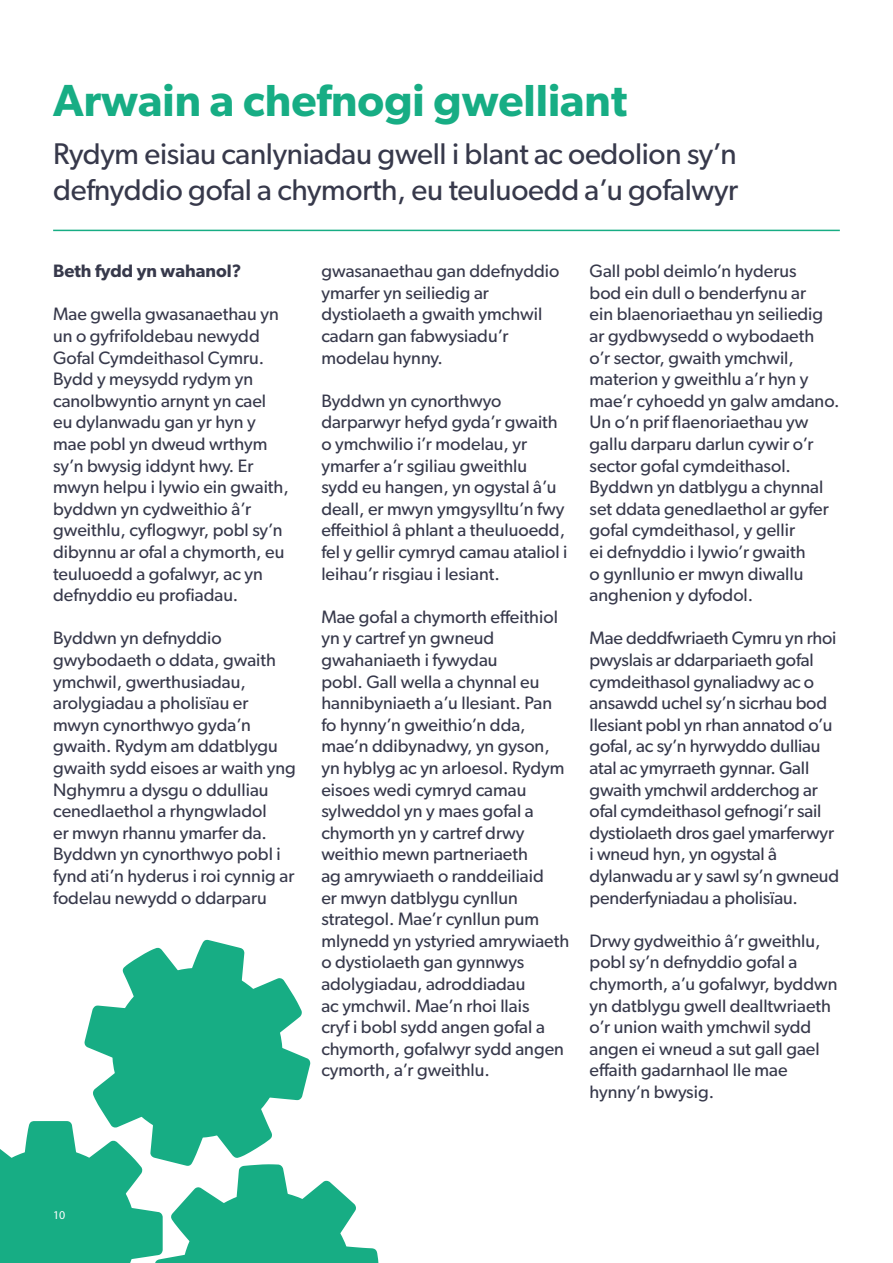
<style>
.page{position:relative;width:893px;height:1263px;background:#fff}
.page>*{position:absolute;margin:0;border:0;box-sizing:border-box;transform-origin:0 0}
.t1{font:600 45px "Gibson";color:#17ad84}
.t2{font:30px/36px "Gibson";letter-spacing:-.01em;color:#37394b}
.t3{font:18px/21.6px "Gibson";color:#37394b}
.t4{font:600 18px "Gibson";color:#37394b}
.t5{font:12px "Myriad Pro";color:#fff}
</style>
<div class="page">
<svg style="left:84px;top:939px;width:227px;height:182px;fill:#17ad84"></svg>
<svg style="left:0;top:1121px;width:379px;height:142px"></svg>
<hr style="left:53px;top:230px;width:787px;height:1px;background:#17ad84">
<h1 class="t1" style="left:53px;top:73px;width:575px">Arwain a chefnogi gwelliant</h1>
<h2 class="t2" style="left:53px;top:135px;width:686px">Rydym eisiau canlyniadau gwell i blant ac oedolion sy’n defnyddio gofal a chymorth, eu teuluoedd a’u gofalwyr</h2>
<p class="t4" style="left:53px;top:260px;width:190px">Beth fydd yn wahanol?</p>
<p class="t3" style="left:53px;top:303px;width:237px">Mae gwella gwasanaethau yn un o gyfrifoldebau newydd<br>Gofal Cymdeithasol Cymru.<br>Bydd y meysydd rydym yn canolbwyntio arnynt yn cael eu dylanwadu gan yr hyn y mae pobl yn dweud wrthym sy’n bwysig iddynt hwy. Er mwyn helpu i lywio ein gwaith, byddwn yn cydweithio â’r gweithlu, cyflogwyr, pobl sy’n dibynnu ar ofal a chymorth, eu teuluoedd a gofalwyr, ac yn defnyddio eu profiadau.</p>
<p class="t3" style="left:53px;top:627px;width:244px">Byddwn yn defnyddio gwybodaeth o ddata, gwaith ymchwil, gwerthusiadau, arolygiadau a pholisïau er mwyn cynorthwyo gyda’n gwaith. Rydym am ddatblygu gwaith sydd eisoes ar waith yng<br>Nghymru a dysgu o ddulliau cenedlaethol a rhyngwladol<br>er mwyn rhannu ymarfer da.<br>Byddwn yn cynorthwyo pobl i fynd ati’n hyderus i roi cynnig ar fodelau newydd o ddarparu</p>
<p class="t3" style="left:321px;top:260px;width:240px">gwasanaethau gan ddefnyddio ymarfer yn seiliedig ar dystiolaeth a gwaith ymchwil cadarn gan fabwysiadu’r modelau hynny.</p>
<p class="t3" style="left:321px;top:389px;width:248px">Byddwn yn cynorthwyo darparwyr hefyd gyda’r gwaith o ymchwilio i’r modelau, yr ymarfer a’r sgiliau gweithlu sydd eu hangen, yn ogystal â’u deall, er mwyn ymgysylltu’n fwy effeithiol â phlant a theuluoedd, fel y gellir cymryd camau ataliol i leihau’r risgiau i lesiant.</p>
<p class="t3" style="left:321px;top:605px;width:249px">Mae gofal a chymorth effeithiol yn y cartref yn gwneud gwahaniaeth i fywydau<br>pobl. Gall wella a chynnal eu hannibyniaeth a’u llesiant. Pan fo hynny’n gweithio’n dda, mae’n ddibynadwy, yn gyson, yn hyblyg ac yn arloesol. Rydym eisoes wedi cymryd camau sylweddol yn y maes gofal a chymorth yn y cartref drwy weithio mewn partneriaeth<br>ag amrywiaeth o randdeiliaid<br>er mwyn datblygu cynllun strategol. Mae’r cynllun pum mlynedd yn ystyried amrywiaeth o dystiolaeth gan gynnwys adolygiadau, adroddiadau<br>ac ymchwil. Mae’n rhoi llais<br>cryf i bobl sydd angen gofal a chymorth, gofalwyr sydd angen cymorth, a’r gweithlu.</p>
<p class="t3" style="left:590px;top:260px;width:252px">Gall pobl deimlo’n hyderus<br>bod ein dull o benderfynu ar<br>ein blaenoriaethau yn seiliedig ar gydbwysedd o wybodaeth<br>o’r sector, gwaith ymchwil, materion y gweithlu a’r hyn y mae’r cyhoedd yn galw amdano.<br>Un o’n prif flaenoriaethau yw gallu darparu darlun cywir o’r sector gofal cymdeithasol.<br>Byddwn yn datblygu a chynnal set ddata genedlaethol ar gyfer gofal cymdeithasol, y gellir<br>ei defnyddio i lywio’r gwaith<br>o gynllunio er mwyn diwallu anghenion y dyfodol.</p>
<p class="t3" style="left:590px;top:627px;width:251px">Mae deddfwriaeth Cymru yn rhoi pwyslais ar ddarpariaeth gofal cymdeithasol gynaliadwy ac o ansawdd uchel sy’n sicrhau bod llesiant pobl yn rhan annatod o’u gofal, ac sy’n hyrwyddo dulliau atal ac ymyrraeth gynnar. Gall gwaith ymchwil ardderchog ar ofal cymdeithasol gefnogi’r sail dystiolaeth dros gael ymarferwyr i wneud hyn, yn ogystal â dylanwadu ar y sawl sy’n gwneud penderfyniadau a pholisïau.</p>
<p class="t3" style="left:590px;top:929px;width:249px">Drwy gydweithio â’r gweithlu, pobl sy’n defnyddio gofal a chymorth, a’u gofalwyr, byddwn yn datblygu gwell dealltwriaeth o’r union waith ymchwil sydd angen ei wneud a sut gall gael effaith gadarnhaol lle mae hynny’n bwysig.</p>
<p class="t5" style="left:53px;top:1208px;width:14px">10</p>
</div>
